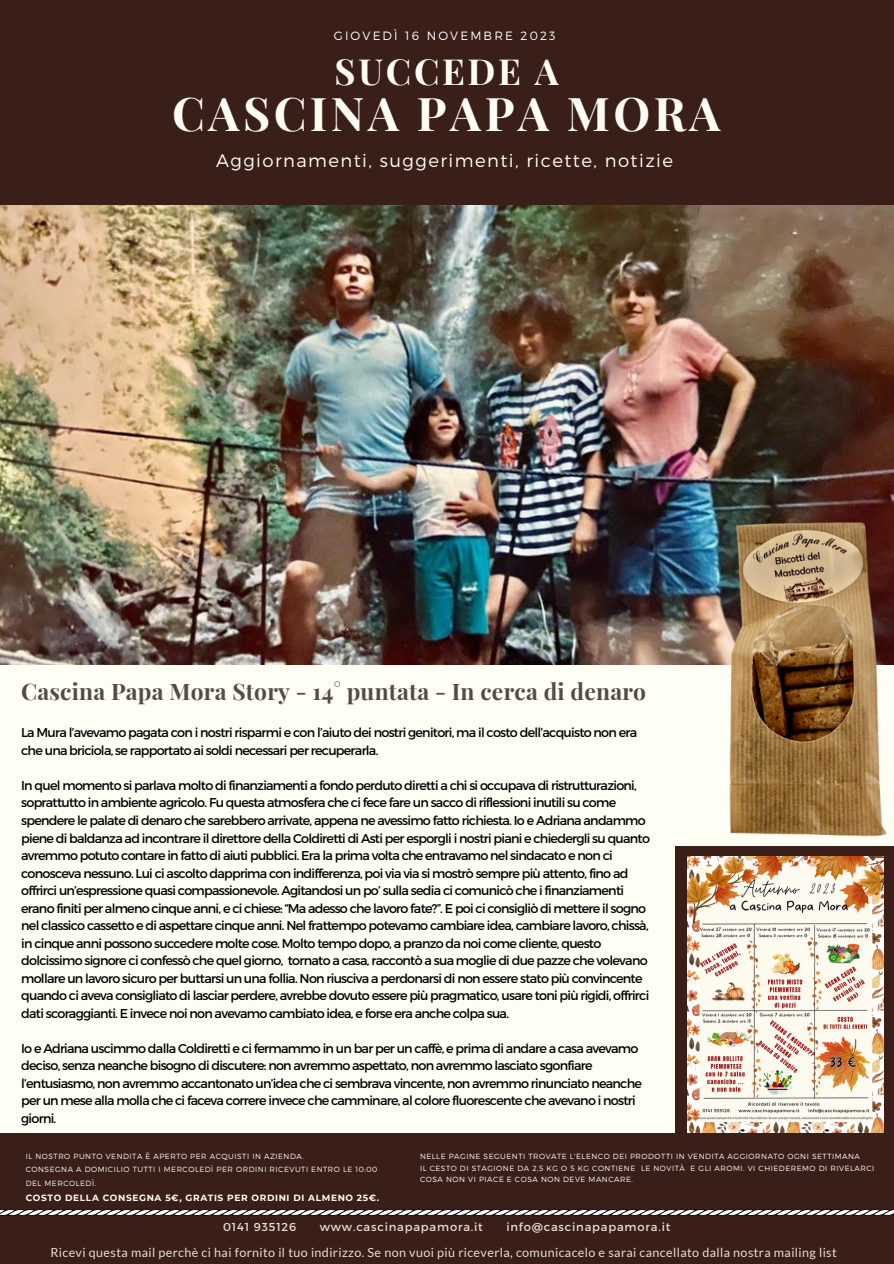
<style>
.page{position:relative;width:894px;height:1264px;background:#fff}
.page>*{position:absolute;margin:0;border:0;box-sizing:border-box;transform-origin:0 0}
.t1{font:700 46.5px "Playfair Display";letter-spacing:.075em;color:#fefef4}
.t2{font:700 36px "Playfair Display";letter-spacing:.075em;color:#fefef4}
.t3{font:700 22.8px "Playfair Display";letter-spacing:.01em;color:#534c44}
.t4{font:300 18px "Montserrat";letter-spacing:.08em;color:#fefef4}
.t5{font:12.75px/17.5px "Montserrat";letter-spacing:-.06em;color:#000}
.t6{font:12.6px "Lato";letter-spacing:.03em;color:#e6dfcf}
.t7{font:300 12px "Montserrat";letter-spacing:.18em;color:#fff}
.t8{font:11.55px "Montserrat";letter-spacing:.07em;color:#e6dfcf}
.t9{font:700 9px "Montserrat";letter-spacing:.07em;color:#fefef4}
.t10{font:300 7.5px/11.2px "Montserrat";letter-spacing:.07em;color:#fff}
.t11{font:300 7.5px/13.4px "Montserrat";letter-spacing:.07em;color:#fefef4}
</style>
<div class="page">
<div style="left:0;top:0;width:893px;height:1263px;background:#fefef4"></div>
<div style="left:0;top:0;width:893px;height:206px;background:#3a1e18"></div>
<div style="left:0;top:1208px;width:893px;height:55px;background:#3a1e18"></div>
<div style="left:675px;top:846px;width:218px;height:288px;background:#3a1e18"></div>
<img style="left:0;top:206px;width:893px;height:458px">
<img style="left:687px;top:856px;width:196px;height:277px">
<div style="left:0;top:1133px;width:893px;height:76px;background:#3a1e18"></div>
<svg style="left:0;top:1209px;width:893px;height:6px;background:#a19f9f"></svg>
<img style="left:717px;top:521px;width:176px;height:316px">
<p class="t7" style="left:334px;top:28px;width:223px">GIOVEDÌ 16 NOVEMBRE 2023</p>
<p class="t2" style="left:334px;top:46px;width:226px">SUCCEDE A</p>
<p class="t1" style="left:172px;top:80px;width:550px">CASCINA PAPA MORA</p>
<p class="t4" style="left:216px;top:149px;width:458px">Aggiornamenti, suggerimenti, ricette, notizie</p>
<p class="t3" style="left:21px;top:675px;width:626px">Cascina Papa Mora Story - 14° puntata - In cerca di denaro</p>
<p class="t5" style="left:21px;top:723px;width:617px">La Mura l’avevamo pagata con i nostri risparmi e con l’aiuto dei nostri genitori, ma il costo dell’acquisto non era che una briciola, se rapportato ai soldi necessari per recuperarla.</p>
<p class="t5" style="left:21px;top:776px;width:630px">In quel momento si parlava molto di finanziamenti a fondo perduto diretti a chi si occupava di ristrutturazioni, soprattutto in ambiente agricolo. Fu questa atmosfera che ci fece fare un sacco di riflessioni inutili su come spendere le palate di denaro che sarebbero arrivate, appena ne avessimo fatto richiesta. Io e Adriana andammo piene di baldanza ad incontrare il direttore della Coldiretti di Asti per esporgli i nostri piani e chiedergli su quanto avremmo potuto contare in fatto di aiuti pubblici. Era la prima volta che entravamo nel sindacato e non ci conosceva nessuno. Lui ci ascolto dapprima con indifferenza, poi via via si mostrò sempre più attento, fino ad offrirci un’espressione quasi compassionevole. Agitandosi un po’ sulla sedia ci comunicò che i finanziamenti erano finiti per almeno cinque anni, e ci chiese: “Ma adesso che lavoro fate?”. E poi ci consigliò di mettere il sogno nel classico cassetto e di aspettare cinque anni. Nel frattempo potevamo cambiare idea, cambiare lavoro, chissà, in cinque anni possono succedere molte cose. Molto tempo dopo, a pranzo da noi come cliente, questo dolcissimo signore ci confessò che quel giorno, tornato a casa, raccontò a sua moglie di due pazze che volevano mollare un lavoro sicuro per buttarsi un una follia. Non riusciva a perdonarsi di non essere stato più convincente quando ci aveva consigliato di lasciar perdere, avrebbe dovuto essere più pragmatico, usare toni più rigidi, offrirci dati scoraggianti. E invece noi non avevamo cambiato idea, e forse era anche colpa sua.</p>
<p class="t5" style="left:21px;top:1038px;width:622px">Io e Adriana uscimmo dalla Coldiretti e ci fermammo in un bar per un caffè, e prima di andare a casa avevamo deciso, senza neanche bisogno di discutere: non avremmo aspettato, non avremmo lasciato sgonfiare l’entusiasmo, non avremmo accantonato un’idea che ci sembrava vincente, non avremmo rinunciato neanche per un mese alla molla che ci faceva correre invece che camminare, al colore fluorescente che avevano i nostri giorni.</p>
<p class="t11" style="left:26px;top:1149px;width:280px">IL NOSTRO PUNTO VENDITA È APERTO PER ACQUISTI IN AZIENDA.</p>
<p class="t11" style="left:26px;top:1162px;width:353px">CONSEGNA A DOMICILIO TUTTI I MERCOLEDÌ PER ORDINI RICEVUTI ENTRO LE 10:00<br>DEL MERCOLEDÌ.</p>
<p class="t9" style="left:26px;top:1192px;width:355px">COSTO DELLA CONSEGNA 5€, GRATIS PER ORDINI DI ALMENO 25€.</p>
<p class="t10" style="left:420px;top:1150px;width:441px">NELLE PAGINE SEGUENTI TROVATE L'ELENCO DEI PRODOTTI IN VENDITA AGGIORNATO OGNI SETTIMANA</p>
<p class="t10" style="left:420px;top:1161px;width:456px">IL CESTO DI STAGIONE DA 2,5 KG O 5 KG CONTIENE LE NOVITÀ E GLI AROMI. VI CHIEDEREMO DI RIVELARCI<br>COSA NON VI PIACE E COSA NON DEVE MANCARE.</p>
<p class="t8" style="left:223px;top:1219px;width:75px">0141 935126</p>
<p class="t8" style="left:319px;top:1219px;width:165px">www.cascinapapamora.it</p>
<p class="t8" style="left:506px;top:1219px;width:165px">info@cascinapapamora.it</p>
<p class="t6" style="left:50px;top:1244px;width:787px">Ricevi questa mail perchè ci hai fornito il tuo indirizzo. Se non vuoi più riceverla, comunicacelo e sarai cancellato dalla nostra mailing list</p>
</div>
